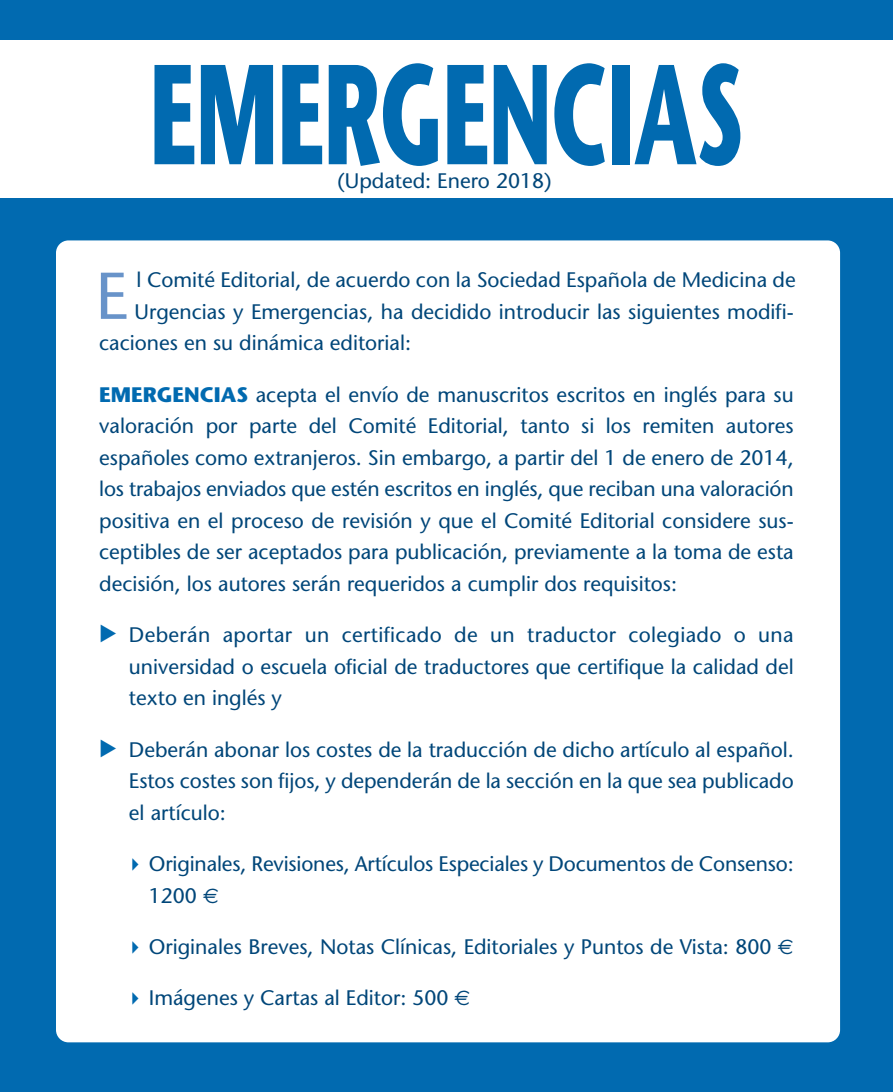
<style>
.page{position:relative;width:893px;height:1092px;background:#fff}
.page>*{position:absolute;margin:0;border:0;box-sizing:border-box;transform-origin:0 0}
.t1{font:700 141.75px "Stone Sans";letter-spacing:-.01em;color:#016ab0;scale:.6 1}
.t2{font:65.98px "Stone Sans";color:#6893c9}
.t3{font:21px/31.5px "Stone Sans";color:#004679;text-align:justify}
.s1{font-weight:700;color:#016ab0}
.s2{font-family:"Lucida Grande";color:#016ab0}
.s3{font-family:"Euro Sans"}
</style>
<div class="page">
<div style="left:0;top:0;width:893px;height:40px;background:#016ab0"></div>
<div style="left:0;top:198px;width:893px;height:893px;background:#016ab0"></div>
<div style="left:56px;top:240px;width:784px;height:802px;background:#fff;border-radius:12px"></div>
<h1 class="t1" style="left:149px;top:60px;width:992px">EMERGENCIAS</h1>
<p class="t3" style="left:337px;top:167px;width:216px">(Updated: Enero 2018)</p>
<h2 class="t2" style="left:95px;top:270px;width:34px">E</h2>
<p class="t3" style="left:137px;top:266px;width:661px">l Comité Editorial, de acuerdo con la Sociedad Española de Medicina de</p>
<p class="t3" style="left:135px;top:298px;width:661px">Urgencias y Emergencias, ha decidido introducir las siguientes modifi-</p>
<p class="t3" style="left:99px;top:329px;width:313px">caciones en su dinámica editorial:</p>
<p class="t3" style="left:99px;top:381px;width:696px"><span class="s1">EMERGENCIAS</span> acepta el envío de manuscritos escritos en inglés para su valoración por parte del Comité Editorial, tanto si los remiten autores españoles como extranjeros. Sin embargo, a partir del 1 de enero de 2014, los trabajos enviados que estén escritos en inglés, que reciban una valoración positiva en el proceso de revisión y que el Comité Editorial considere sus&shy;ceptibles de ser aceptados para publicación, previamente a la toma de esta decisión, los autores serán requeridos a cumplir dos requisitos:</p>
<p class="t3" style="left:129px;top:621px;width:666px;text-indent:-30px"><span class="s2">▶</span> Deberán aportar un certificado de un traductor colegiado o una universidad o escuela oficial de traductores que certifique la calidad del texto en inglés y</p>
<p class="t3" style="left:129px;top:735px;width:666px;text-indent:-30px"><span class="s2">▶</span> Deberán abonar los costes de la traducción de dicho artículo al español.<br>Estos costes son fijos, y dependerán de la sección en la que sea publicado el artículo:</p>
<p class="t3" style="left:149px;top:850px;width:646px;text-indent:-20px"><span class="s2">▸</span> Originales, Revisiones, Artículos Especiales y Documentos de Consenso:<br>1200 <span class="s3">€</span></p>
<p class="t3" style="left:129px;top:933px;width:666px"><span class="s2">▸</span> Originales Breves, Notas Clínicas, Editoriales y Puntos de Vista: 800 <span class="s3">€</span></p>
<p class="t3" style="left:129px;top:984px;width:343px"><span class="s2">▸</span> Imágenes y Cartas al Editor: 500 <span class="s3">€</span></p>
</div>
